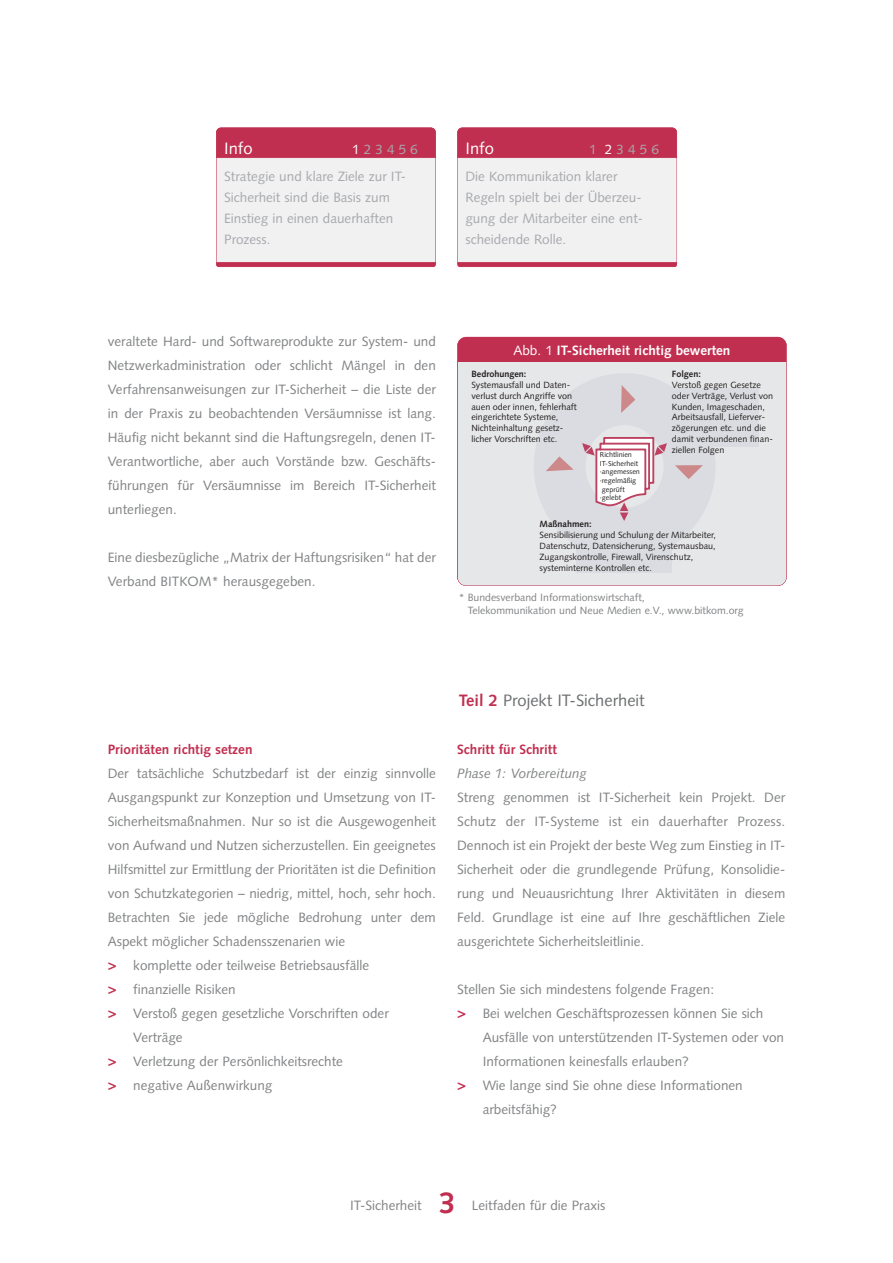
<style>
.page{position:relative;width:893px;height:1263px;background:#fff}
.page>*{position:absolute;margin:0;border:0;box-sizing:border-box;transform-origin:0 0}
.t1{font:700 30px "Syntax";color:#c12f50}
.t2{font:16.5px "Syntax";color:#6c6e70}
.t3{font:16.5px "Syntax";color:#fff}
.t4{font:13.5px/24px "Syntax";color:#808284;text-align:justify}
.t5{font:13.5px/21px "Syntax";color:#a7a9ac}
.t6{font:700 13.5px "Syntax";color:#c12f50}
.t7{font:700 13.5px "Syntax";color:#fff}
.t8{font:italic 13.5px "Syntax";color:#808284}
.t9{font:10.5px/12.6px "Syntax";color:#808284}
.t10{font:9px/10.8px "Syntax";color:#231f20}
.t11{font:700 9px "Syntax";color:#231f20}
.t12{font:7.2px/8.7px "Syntax";color:#231f20}
.s1{color:#fff}
.s2{font-weight:400}
.s3{font-weight:700;font-size:15px;color:#c12f50}
.s4{font-weight:700;color:#c12f50}
</style>
<div class="page">
<div style="left:458px;top:128px;width:218px;height:139px;background:#f1f1f2;border-radius:4px"></div>
<svg style="left:457px;top:262px;width:220px;height:5px"></svg>
<div style="left:457px;top:128px;width:220px;height:30px;background:#c12f50"></div>
<div style="left:217px;top:128px;width:218px;height:139px;background:#f1f1f2;border-radius:4px"></div>
<svg style="left:216px;top:262px;width:220px;height:5px"></svg>
<div style="left:216px;top:128px;width:220px;height:30px;background:#c12f50"></div>
<div style="left:457px;top:337px;width:329px;height:249px;background:#c12f50;border-radius:9px"></div>
<div style="left:458px;top:363px;width:327px;height:223px;background:#e6e7e8"></div>
<div style="left:663px;top:388px;width:96px;height:59px;background:#dadce1"></div>
<div style="left:576px;top:518px;width:96px;height:55px;background:#dadce1"></div>
<svg style="left:534px;top:373px;width:181px;height:187px"></svg>
<div style="left:457px;top:337px;width:330px;height:249px;border:1px solid #c12f50;border-radius:9px"></div>
<p class="t3" style="left:224px;top:142px;width:30px">Info</p>
<p class="t5" style="left:224px;top:137px;width:195px;line-height:27px;text-indent:128px"><span class="s1">1</span> 2 3 4 5 6<br>Strategie und klare Ziele zur IT-</p>
<p class="t5" style="left:224px;top:188px;width:171px">Sicherheit sind die Basis zum<br>Einstieg in einen dauerhaften<br>Prozess.</p>
<p class="t3" style="left:465px;top:142px;width:30px">Info</p>
<p class="t5" style="left:465px;top:137px;width:195px;line-height:27px;text-indent:124px">1 <span class="s1">2</span> 3 4 5 6<br>Die Kommunikation klarer</p>
<p class="t5" style="left:465px;top:188px;width:179px;text-align:justify">Regeln spielt bei der Überzeu&shy;gung der Mitarbeiter eine ent&shy;scheidende Rolle.</p>
<p class="t4" style="left:108px;top:331px;width:330px">veraltete Hard- und Softwareprodukte zur System- und Netzwerkadministration oder schlicht Mängel in den Verfahrensanweisungen zur IT-Sicherheit – die Liste der in der Praxis zu beobachtenden Versäumnisse ist lang.<br>Häufig nicht bekannt sind die Haftungsregeln, denen IT-Verantwortliche, aber auch Vorstände bzw. Geschäfts&shy;führungen für Versäumnisse im Bereich IT-Sicherheit unterliegen.</p>
<p class="t4" style="left:108px;top:547px;width:330px">Eine diesbezügliche „Matrix der Haftungsrisiken“ hat der<br>Verband BITKOM* herausgegeben.</p>
<p class="t7" style="left:513px;top:345px;width:219px"><span class="s2">Abb. 1</span> IT-Sicherheit richtig bewerten</p>
<p class="t11" style="left:471px;top:370px;width:57px">Bedrohungen:</p>
<p class="t10" style="left:471px;top:380px;width:107px">Systemausfall und Daten&shy;verlust durch Angriffe von auflen oder innen, fehlerhaft eingerichtete Systeme,<br>Nichteinhaltung gesetz&shy;licher Vorschriften etc.</p>
<p class="t12" style="left:600px;top:451px;width:42px">Richtlinien<br>IT-Sicherheit ·angemessen ·regelmäßig geprüft ·gelebt</p>
<p class="t11" style="left:672px;top:370px;width:31px">Folgen:</p>
<p class="t10" style="left:672px;top:380px;width:103px">Verstoß gegen Gesetze oder Verträge, Verlust von<br>Kunden, Imageschaden,<br>Arbeitsausfall, Lieferver&shy;zögerungen etc. und die damit verbundenen finan&shy;ziellen Folgen</p>
<p class="t11" style="left:540px;top:521px;width:54px">Maßnahmen:</p>
<p class="t10" style="left:540px;top:531px;width:178px">Sensibilisierung und Schulung der Mitarbeiter, Datenschutz, Datensicherung, Systemausbau, Zugangskontrolle, Firewall, Virenschutz, systeminterne Kontrollen etc.</p>
<p class="t9" style="left:468px;top:592px;width:278px;text-indent:-9px">* Bundesverband Informationswirtschaft,<br>Telekommunikation und Neue Medien e.V., www.bitkom.org</p>
<p class="t6" style="left:108px;top:744px;width:146px">Prioritäten richtig setzen</p>
<p class="t4" style="left:108px;top:763px;width:330px">Der tatsächliche Schutzbedarf ist der einzig sinnvolle</p>
<p class="t4" style="left:108px;top:787px;width:330px">Ausgangspunkt zur Konzeption und Umsetzung von IT-</p>
<p class="t4" style="left:108px;top:811px;width:330px">Sicherheitsmaßnahmen. Nur so ist die Ausgewogenheit</p>
<p class="t4" style="left:108px;top:835px;width:330px">von Aufwand und Nutzen sicherzustellen. Ein geeignetes</p>
<p class="t4" style="left:108px;top:859px;width:330px">Hilfsmittel zur Ermittlung der Prioritäten ist die Definition</p>
<p class="t4" style="left:108px;top:883px;width:330px">von Schutzkategorien – niedrig, mittel, hoch, sehr hoch.</p>
<p class="t4" style="left:108px;top:907px;width:330px">Betrachten Sie jede mögliche Bedrohung unter dem</p>
<p class="t4" style="left:108px;top:931px;width:239px">Aspekt möglicher Schadensszenarien wie</p>
<p class="t4" style="left:108px;top:955px;width:263px"><span class="s3">&gt;</span> komplette oder teilweise Betriebsausfälle</p>
<p class="t4" style="left:108px;top:979px;width:129px"><span class="s3">&gt;</span> finanzielle Risiken</p>
<p class="t4" style="left:108px;top:1003px;width:282px"><span class="s3">&gt;</span> Verstoß gegen gesetzliche Vorschriften oder</p>
<p class="t4" style="left:133px;top:1027px;width:51px">Verträge</p>
<p class="t4" style="left:108px;top:1051px;width:237px"><span class="s3">&gt;</span> Verletzung der Persönlichkeitsrechte</p>
<p class="t4" style="left:108px;top:1075px;width:166px"><span class="s3">&gt;</span> negative Außenwirkung</p>
<p class="t2" style="left:459px;top:694px;width:188px"><span class="s4">Teil 2</span> Projekt IT-Sicherheit</p>
<p class="t6" style="left:457px;top:744px;width:101px">Schritt für Schritt</p>
<p class="t8" style="left:457px;top:768px;width:131px">Phase 1: Vorbereitung</p>
<p class="t4" style="left:457px;top:787px;width:330px">Streng genommen ist IT-Sicherheit kein Projekt. Der Schutz der IT-Systeme ist ein dauerhafter Prozess.<br>Dennoch ist ein Projekt der beste Weg zum Einstieg in IT-Sicherheit oder die grundlegende Prüfung, Konsolidie&shy;rung und Neuausrichtung Ihrer Aktivitäten in diesem Feld. Grundlage ist eine auf Ihre geschäftlichen Ziele ausgerichtete Sicherheitsleitlinie.</p>
<p class="t4" style="left:457px;top:979px;width:258px">Stellen Sie sich mindestens folgende Fragen:</p>
<p class="t4" style="left:457px;top:1003px;width:308px"><span class="s3">&gt;</span> Bei welchen Geschäftsprozessen können Sie sich</p>
<p class="t4" style="left:483px;top:1027px;width:303px">Ausfälle von unterstützenden IT-Systemen oder von</p>
<p class="t4" style="left:483px;top:1051px;width:208px">Informationen keinesfalls erlauben?</p>
<p class="t4" style="left:457px;top:1075px;width:287px"><span class="s3">&gt;</span> Wie lange sind Sie ohne diese Informationen</p>
<p class="t4" style="left:483px;top:1099px;width:76px">arbeitsfähig?</p>
<h1 class="t1" style="left:439px;top:1191px;width:18px">3</h1>
<p class="t4" style="left:350px;top:1195px;width:73px">IT-Sicherheit</p>
<p class="t4" style="left:472px;top:1195px;width:135px">Leitfaden für die Praxis</p>
</div>
